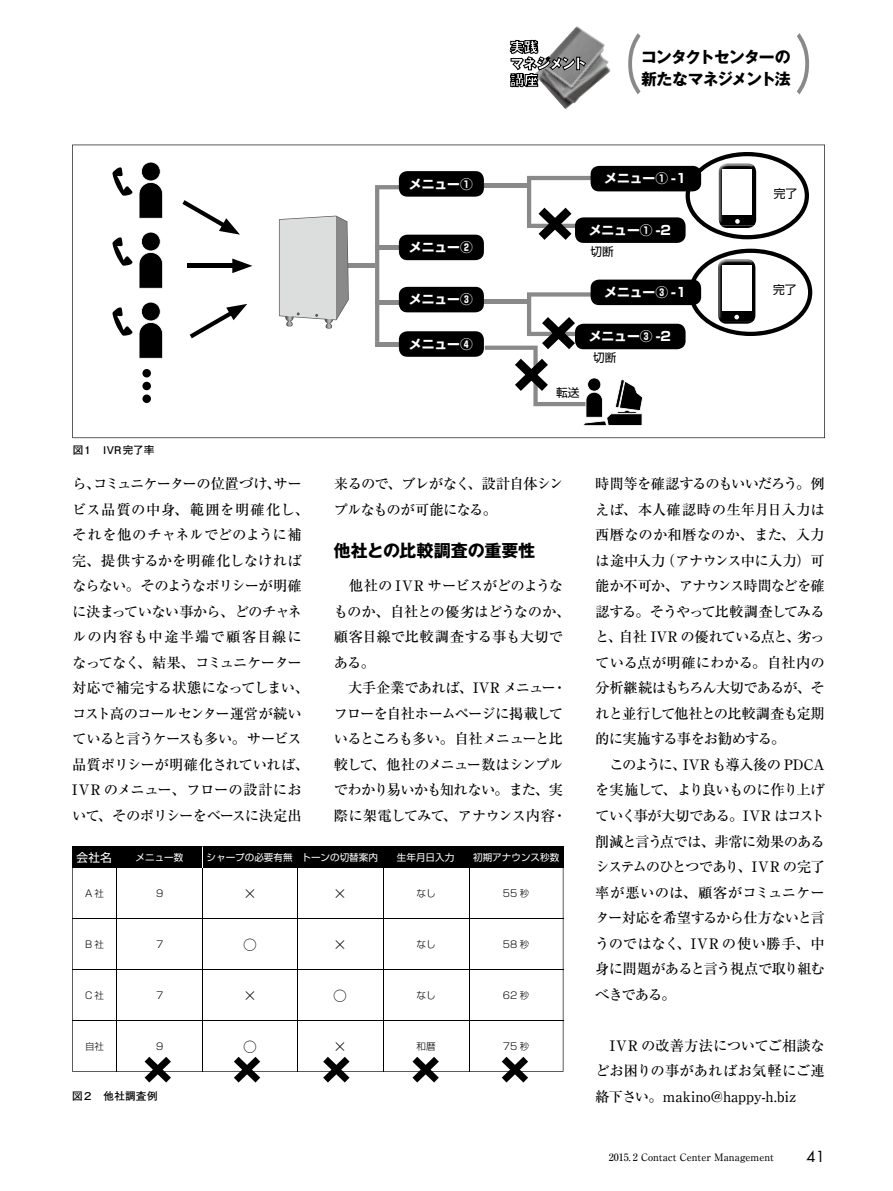
<style>
.page{position:relative;width:893px;height:1191px;background:#fff}
.page>*{position:absolute;margin:0;border:0;box-sizing:border-box;transform-origin:0 0}
.t1{font:700 63.75px "Futo Go B101 Pro";color:#898989;scale:.8 1}
.t2{font:700 16.95px "Gothic MB101 Pro";color:#000}
.t3{font:700 15.9px "Gothic MB101 Pro";letter-spacing:-.065em;color:#000}
.t4{font:14.85px "Futura";color:#000}
.t5{font:500 14.4px/25.5px "Ryumin Pro";letter-spacing:-.04em;color:#000}
.t6{font:300 13.8px "Shin Go Pro";color:#000}
.t7{font:700 12.75px "Shin Go Pro";color:#fff}
.t8{font:11.7px "Shin Go Pro";color:#000}
.t9{font:11.7px "Shin Go Pro";color:#fff}
.t10{font:700 10.65px "Futo Go B101 Pro";letter-spacing:.01em;color:#000}
.t11{font:500 10.05px "Ryumin Pro";color:#000}
.t12{font:9.6px "Shin Go Pro";color:#fff}
.t13{font:300 9.6px "Shin Go Pro";color:#000}
</style>
<div class="page">
<img style="left:535px;top:26px;width:76px;height:83px">
<svg style="left:510px;top:40px;width:76px;height:47px"></svg>
<svg style="left:72px;top:145px;width:753px;height:293px"></svg>
<svg style="left:72px;top:846px;width:491px;height:225px"></svg>
<svg style="left:139px;top:162px;width:24px;height:57px"></svg>
<svg style="left:112px;top:167px;width:21px;height:29px"></svg>
<svg style="left:139px;top:232px;width:24px;height:57px"></svg>
<svg style="left:112px;top:237px;width:21px;height:29px"></svg>
<svg style="left:139px;top:302px;width:24px;height:57px"></svg>
<svg style="left:112px;top:307px;width:21px;height:29px"></svg>
<div style="left:142px;top:369px;width:9px;height:8px;background:#000;border-radius:50%"></div>
<div style="left:142px;top:382px;width:9px;height:8px;background:#000;border-radius:50%"></div>
<div style="left:142px;top:394px;width:9px;height:9px;background:#000;border-radius:50%"></div>
<hr style="left:187px;top:264px;width:53px;height:4px;background:#000">
<svg style="left:232px;top:258px;width:20px;height:15px"></svg>
<svg style="left:190px;top:304px;width:57px;height:34px"></svg>
<svg style="left:182px;top:200px;width:58px;height:35px"></svg>
<svg style="left:375px;top:185px;width:35px;height:157px"></svg>
<hr style="left:375px;top:245px;width:35px;height:4px;background:#898989">
<div style="left:375px;top:300px;width:35px;height:5px;background:#898989"></div>
<hr style="left:375px;top:342px;width:35px;height:4px;background:#898989">
<hr style="left:322px;top:264px;width:53px;height:4px;background:#898989">
<svg style="left:279px;top:216px;width:70px;height:112px;background:#cfd0d0"></svg>
<hr style="left:481px;top:183px;width:46px;height:4px;background:#898989">
<div style="left:481px;top:299px;width:46px;height:5px;background:#898989"></div>
<svg style="left:686px;top:152px;width:123px;height:87px"></svg>
<svg style="left:689px;top:249px;width:123px;height:87px"></svg>
<svg style="left:527px;top:176px;width:71px;height:64px"></svg>
<div style="left:399px;top:171px;width:85px;height:26px;background:#000;border-radius:9px"></div>
<div style="left:399px;top:235px;width:85px;height:25px;background:#000;border-radius:9px"></div>
<div style="left:591px;top:166px;width:110px;height:25px;background:#000;border-radius:9px"></div>
<div style="left:591px;top:279px;width:110px;height:26px;background:#000;border-radius:9px"></div>
<div style="left:575px;top:217px;width:111px;height:26px;background:#000;border-radius:9px"></div>
<div style="left:575px;top:324px;width:111px;height:25px;background:#000;border-radius:9px"></div>
<div style="left:399px;top:287px;width:85px;height:25px;background:#000;border-radius:9px"></div>
<div style="left:399px;top:331px;width:85px;height:26px;background:#000;border-radius:9px"></div>
<div style="left:72px;top:846px;width:44px;height:21px;background:#000"></div>
<div style="left:117px;top:846px;width:85px;height:21px;background:#000"></div>
<div style="left:203px;top:846px;width:93px;height:21px;background:#000"></div>
<div style="left:297px;top:846px;width:85px;height:21px;background:#000"></div>
<div style="left:383px;top:846px;width:85px;height:21px;background:#000"></div>
<div style="left:469px;top:846px;width:94px;height:21px;background:#000"></div>
<svg style="left:145px;top:1056px;width:26px;height:26px"></svg>
<svg style="left:234px;top:1056px;width:26px;height:26px"></svg>
<svg style="left:323px;top:1056px;width:27px;height:26px"></svg>
<svg style="left:412px;top:1056px;width:27px;height:26px"></svg>
<svg style="left:502px;top:1056px;width:26px;height:26px"></svg>
<hr style="left:72px;top:918px;width:492px;height:1px;background:#000">
<hr style="left:72px;top:969px;width:492px;height:1px;background:#000">
<hr style="left:72px;top:1020px;width:492px;height:1px;background:#000">
<hr style="left:117px;top:868px;width:1px;height:203px;background:#000">
<hr style="left:202px;top:868px;width:1px;height:203px;background:#000">
<hr style="left:297px;top:868px;width:1px;height:203px;background:#000">
<hr style="left:383px;top:868px;width:1px;height:203px;background:#000">
<hr style="left:469px;top:868px;width:1px;height:203px;background:#000">
<svg style="left:485px;top:292px;width:158px;height:134px"></svg>
<h1 class="t1" style="left:591px;top:13px;width:65px">（</h1>
<h1 class="t1" style="left:795px;top:13px;width:65px">）</h1>
<p class="t3" style="left:641px;top:44px;width:151px">コンタクトセンターの</p>
<p class="t3" style="left:641px;top:65px;width:151px">新たなマネジメント法</p>
<p class="t7" style="left:409px;top:174px;width:65px">メニュー①</p>
<p class="t7" style="left:409px;top:237px;width:65px">メニュー②</p>
<p class="t7" style="left:409px;top:289px;width:65px">メニュー③</p>
<p class="t7" style="left:409px;top:334px;width:65px">メニュー④</p>
<p class="t7" style="left:604px;top:168px;width:84px">メニュー① -1</p>
<p class="t7" style="left:589px;top:220px;width:84px">メニュー① -2</p>
<p class="t8" style="left:591px;top:241px;width:25px">切断</p>
<p class="t7" style="left:604px;top:282px;width:84px">メニュー③ -1</p>
<p class="t8" style="left:556px;top:383px;width:25px">転送</p>
<p class="t7" style="left:589px;top:326px;width:84px">メニュー③ -2</p>
<p class="t8" style="left:593px;top:348px;width:25px">切断</p>
<p class="t8" style="left:774px;top:184px;width:25px">完了</p>
<p class="t8" style="left:773px;top:280px;width:25px">完了</p>
<p class="t10" style="left:73px;top:441px;width:83px">図１　IVR完了率</p>
<p class="t5" style="left:72px;top:470px;width:238px">ら、コミュニケーターの位置づけ、サービス品質の中身、範囲を明確化し、それを他のチャネルでどのように補完、提供するかを明確化しなければならない。そのようなポリシーが明確に決まっていない事から、どのチャネルの内容も中途半端で顧客目線になってなく、結果、コミュニケーター対応で補完する状態になってしまい、コスト高のコールセンター運営が続いていると言うケースも多い。サービス品質ポリシーが明確化されていれば、<br>IVR のメニュー、フローの設計において、そのポリシーをベースに決定出</p>
<p class="t5" style="left:334px;top:470px;width:231px">来るので、ブレがなく、設計自体シンプルなものが可能になる。</p>
<p class="t2" style="left:334px;top:536px;width:203px">他社との比較調査の重要性</p>
<p class="t5" style="left:334px;top:572px;width:238px">　他社の IVR サービスがどのようなものか、自社との優劣はどうなのか、顧客目線で比較調査する事も大切である。<br>　大手企業であれば、IVR メニュー・フローを自社ホームページに掲載しているところも多い。自社メニューと比較して、他社のメニュー数はシンプルでわかり易いかも知れない。また、実際に架電してみて、アナウンス内容・</p>
<p class="t9" style="left:77px;top:847px;width:37px">会社名</p>
<p class="t13" style="left:85px;top:885px;width:21px">A社</p>
<p class="t12" style="left:136px;top:849px;width:49px">メニュー数</p>
<p class="t13" style="left:156px;top:885px;width:9px">9</p>
<p class="t12" style="left:207px;top:849px;width:88px">シャープの必要有無</p>
<p class="t6" style="left:243px;top:882px;width:15px">×</p>
<p class="t12" style="left:301px;top:849px;width:78px">トーンの切替案内</p>
<p class="t6" style="left:333px;top:882px;width:15px">×</p>
<p class="t12" style="left:397px;top:849px;width:59px">生年月日入力</p>
<p class="t13" style="left:416px;top:885px;width:21px">なし</p>
<p class="t12" style="left:473px;top:849px;width:88px">初期アナウンス秒数</p>
<p class="t13" style="left:503px;top:885px;width:28px">55 秒</p>
<p class="t13" style="left:85px;top:936px;width:21px">B社</p>
<p class="t13" style="left:156px;top:936px;width:9px">7</p>
<p class="t6" style="left:243px;top:933px;width:15px">○</p>
<p class="t6" style="left:333px;top:933px;width:15px">×</p>
<p class="t13" style="left:416px;top:936px;width:21px">なし</p>
<p class="t13" style="left:503px;top:936px;width:28px">58 秒</p>
<p class="t13" style="left:85px;top:987px;width:21px">C社</p>
<p class="t13" style="left:156px;top:987px;width:9px">7</p>
<p class="t6" style="left:243px;top:984px;width:15px">×</p>
<p class="t6" style="left:333px;top:984px;width:15px">○</p>
<p class="t13" style="left:416px;top:987px;width:21px">なし</p>
<p class="t13" style="left:503px;top:987px;width:28px">62 秒</p>
<p class="t13" style="left:85px;top:1038px;width:21px">自社</p>
<p class="t13" style="left:156px;top:1038px;width:9px">9</p>
<p class="t6" style="left:243px;top:1035px;width:15px">○</p>
<p class="t6" style="left:333px;top:1035px;width:15px">×</p>
<p class="t13" style="left:416px;top:1038px;width:21px">和暦</p>
<p class="t13" style="left:503px;top:1038px;width:28px">75 秒</p>
<p class="t10" style="left:72px;top:1087px;width:87px">図２　他社調査例</p>
<p class="t5" style="left:595px;top:470px;width:231px">時間等を確認するのもいいだろう。例えば、本人確認時の生年月日入力は西暦なのか和暦なのか、また、入力は途中入力（アナウンス中に入力）可能か不可か、アナウンス時間などを確認する。そうやって比較調査してみると、自社 IVR の優れている点と、劣っている点が明確にわかる。自社内の分析継続はもちろん大切であるが、それと並行して他社との比較調査も定期的に実施する事をお勧めする。<br>　このように、IVR も導入後の PDCAを実施して、より良いものに作り上げていく事が大切である。IVR はコスト削減と言う点では、非常に効果のあるシステムのひとつであり、IVR の完了率が悪いのは、顧客がコミュニケーター対応を希望するから仕方ないと言うのではなく、IVR の使い勝手、中身に問題があると言う視点で取り組むべきである。</p>
<p class="t5" style="left:595px;top:1031px;width:231px;text-align:justify">　IVR の改善方法についてご相談などお困りの事があればお気軽にご連絡下さい。makino@happy-h.biz</p>
<p class="t11" style="left:609px;top:1149px;width:167px">2015. 2 Contact Center Management</p>
<p class="t4" style="left:807px;top:1145px;width:20px">41</p>
</div>
